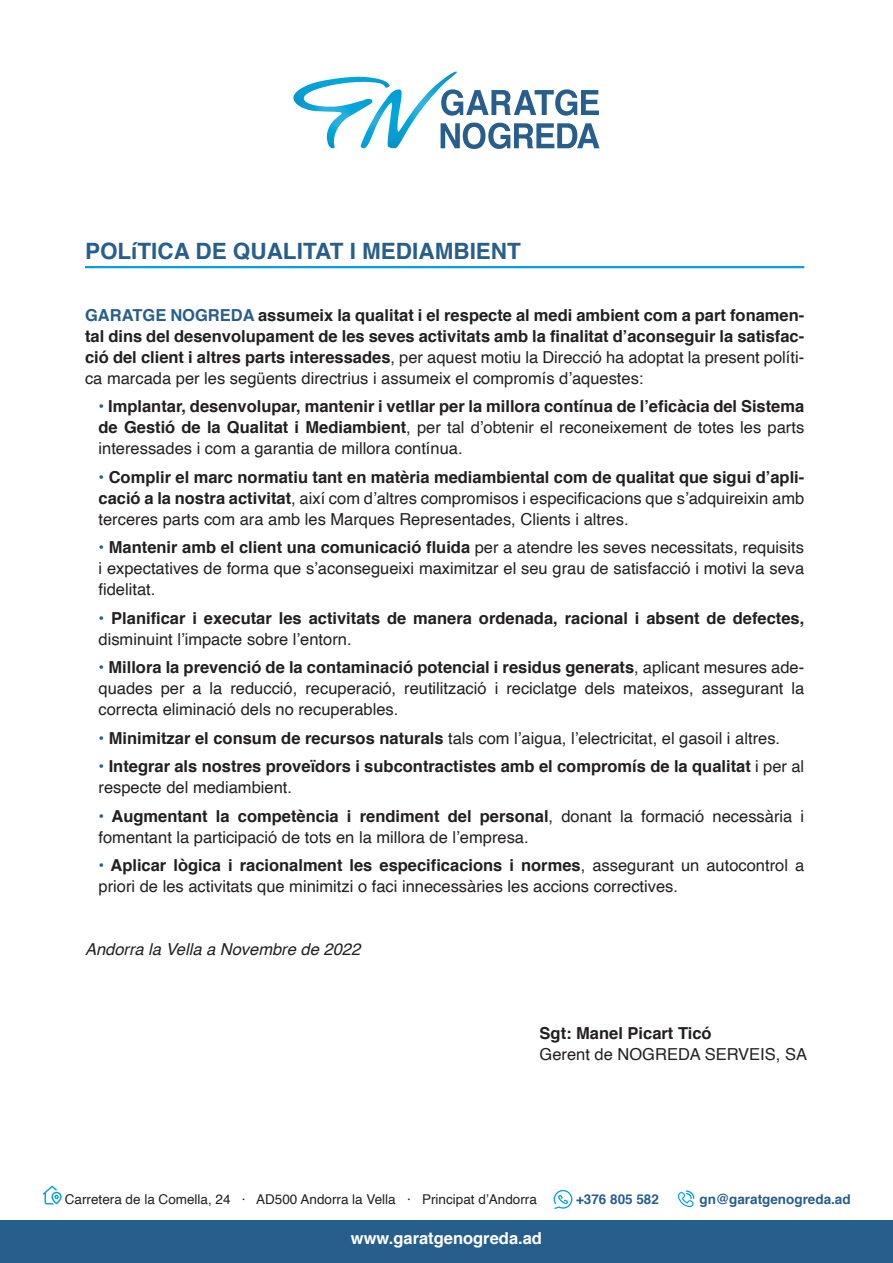
<style>
.page{position:relative;width:893px;height:1263px;background:#fff}
.page>*{position:absolute;margin:0;border:0;box-sizing:border-box;transform-origin:0 0}
.t1{font:700 22.5px "Helvetica";color:#285e8c}
.t2{font:16.5px/21px "Helvetica";color:#231f20;text-align:justify}
.t3{font:700 16.5px/21px "Helvetica";color:#231f20;text-align:justify}
.t4{font:italic 16.5px "Helvetica";color:#231f20}
.t5{font:700 16.5px "Helvetica";color:#fff}
.t6{font:13.5px "Helvetica";color:#231f20}
.t7{font:700 13.5px "Helvetica";color:#285e8c}
.s1{color:#285e8c}
.s2{font-weight:400}
.s3{font-weight:700;color:#285e8c}
.s4{font-weight:700}
</style>
<div class="page">
<svg style="left:293px;top:72px;width:307px;height:77px"></svg>
<div style="left:0;top:1220px;width:893px;height:43px;background:#285e8c"></div>
<svg style="left:554px;top:1190px;width:18px;height:19px"></svg>
<svg style="left:43px;top:1186px;width:19px;height:18px"></svg>
<svg style="left:678px;top:1190px;width:16px;height:17px"></svg>
<hr style="left:85px;top:266px;width:719px;height:2px;background:#009fd9">
<h1 class="t1" style="left:85px;top:233px;width:437px">POLíTICA DE QUALITAT I MEDIAMBIENT</h1>
<p class="t3" style="left:85px;top:304px;width:721px"><span class="s1">GARATGE NOGREDA</span> assumeix la qualitat i el respecte al medi ambient com a part fonamen&shy;tal dins del desenvolupament de les seves activitats amb la finalitat d’aconseguir la satisfac&shy;ció del client i altres parts interessades<span class="s2">, per aquest motiu la Direcció ha adoptat la present políti&shy;ca marcada per les següents directrius i assumeix el compromís d’aquestes:</span></p>
<p class="t3" style="left:99px;top:396px;width:707px"><span class="s1">•</span> Implantar, desenvolupar, mantenir i vetllar per la millora contínua de l’eficàcia del Sistema de Gestió de la Qualitat i Mediambient<span class="s2">, per tal d’obtenir el reconeixement de totes les parts interessades i com a garantia de millora contínua.</span></p>
<p class="t2" style="left:99px;top:467px;width:707px"><span class="s3">•</span> <span class="s4">Complir el marc normatiu tant en matèria mediambiental com de qualitat que sigui d’apli&shy;cació a la nostra activitat</span>, així com d’altres compromisos i especificacions que s’adquireixin amb terceres parts com ara amb les Marques Representades, Clients i altres.</p>
<p class="t2" style="left:99px;top:537px;width:707px"><span class="s3">•</span> <span class="s4">Mantenir amb el client una comunicació fluida</span> per a atendre les seves necessitats, requisits i expectatives de forma que s’aconsegueixi maximitzar el seu grau de satisfacció i motivi la seva fidelitat.</p>
<p class="t3" style="left:99px;top:607px;width:707px"><span class="s1">•</span> Planificar i executar les activitats de manera ordenada, racional i absent de defectes, <span class="s2">disminuint l’impacte sobre l’entorn.</span></p>
<p class="t2" style="left:99px;top:657px;width:707px"><span class="s3">•</span> <span class="s4">Millora la prevenció de la contaminació potencial i residus generats</span>, aplicant mesures ade&shy;quades per a la reducció, recuperació, reutilització i reciclatge dels mateixos, assegurant la correcta eliminació dels no recuperables.</p>
<p class="t2" style="left:99px;top:728px;width:683px"><span class="s3">•</span> <span class="s4">Minimitzar el consum de recursos naturals</span> tals com l’aigua, l’electricitat, el gasoil i altres.</p>
<p class="t3" style="left:99px;top:756px;width:707px"><span class="s1">•</span> Integrar als nostres proveïdors i subcontractistes amb el compromís de la qualitat <span class="s2">i per al respecte del mediambient.</span></p>
<p class="t2" style="left:99px;top:806px;width:707px"><span class="s3">•</span> <span class="s4">Augmentant la competència i rendiment del personal</span>, donant la formació necessària i fomentant la participació de tots en la millora de l’empresa.</p>
<p class="t2" style="left:99px;top:855px;width:707px"><span class="s3">•</span> <span class="s4">Aplicar lògica i racionalment les especificacions i normes</span>, assegurant un autocontrol a priori de les activitats que minimitzi o faci innecessàries les accions correctives.</p>
<p class="t4" style="left:85px;top:936px;width:277px">Andorra la Vella a Novembre de 2022</p>
<p class="t3" style="left:540px;top:1023px;width:174px">Sgt: Manel Picart Ticó</p>
<p class="t2" style="left:540px;top:1044px;width:269px">Gerent de NOGREDA SERVEIS, SA</p>
<p class="t6" style="left:65px;top:1189px;width:474px">Carretera de la Comella, 24 · AD500 Andorra la Vella · Principat d’Andorra</p>
<p class="t7" style="left:576px;top:1189px;width:84px">+376 805 582</p>
<p class="t7" style="left:699px;top:1189px;width:153px">gn@garatgenogreda.ad</p>
<p class="t5" style="left:351px;top:1224px;width:193px">www.garatgenogreda.ad</p>
</div>
